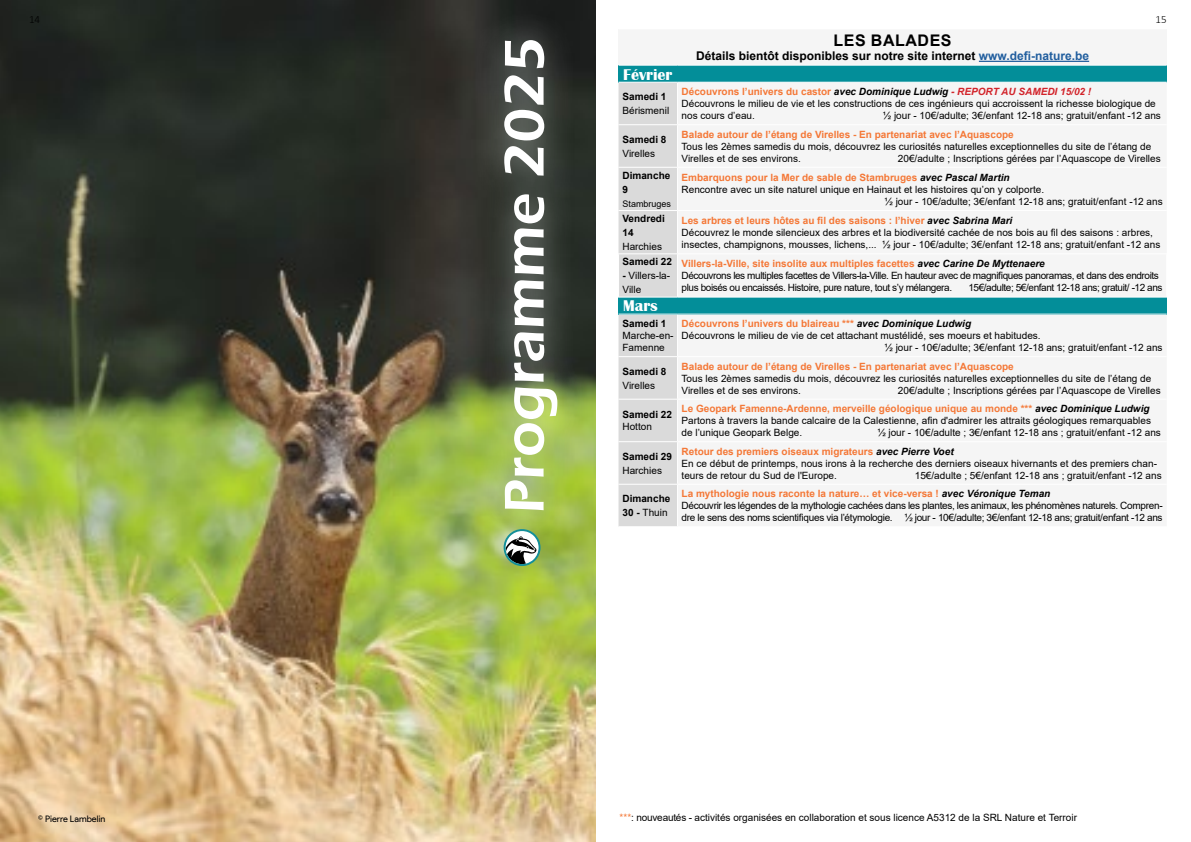
<style>
.page{position:relative;width:1191px;height:842px;background:#fff}
.page>*{position:absolute;margin:0;border:0;box-sizing:border-box;transform-origin:0 0}
.t1{font:600 58px "Eras ITC";color:#fff}
.t2{font:700 16px "Britannic";color:#fff}
.t3{font:700 16px "Arial";letter-spacing:.035em;color:#000}
.t4{font:700 12px "Arial";color:#000}
.t5{font:300 11px "Calibri";color:#000}
.t6{font:10px/12px "Arial";color:#000}
.t7{font:10px/12px "Arial";letter-spacing:-.04em;color:#000}
.t8{font:10px/12px "Arial";letter-spacing:-.03em;color:#000}
.t9{font:700 10px "Arial";color:#f47837}
.t10{font:700 10px/14px "Arial";color:#000}
.t11{font:9px "Product Sans";color:#000}
.t12{font:9px "Arial";color:#000}
.s1{color:#215e9e}
.s2{font-weight:700;color:#f47837}
.s3{font-weight:700;font-style:italic}
.s4{font-weight:700;font-style:italic;color:#d2232a}
.s5{font-style:italic;color:#000}
.s6{font-weight:700}
.s7{font-weight:400}
.s8{color:#f47837}
</style>
<div class="page">
<img style="left:0;top:0;width:595px;height:842px">
<div style="left:471px;top:8px;width:119px;height:535px;background:#fff;opacity:.62"></div>
<svg style="left:503px;top:529px;width:37px;height:37px"></svg>
<div style="left:618px;top:29px;width:548px;height:36px;background:#f5f5f5"></div>
<div style="left:618px;top:65px;width:548px;height:17px;background:#038e99"></div>
<div style="left:618px;top:83px;width:59px;height:443px;background:#dadada"></div>
<div style="left:618px;top:297px;width:548px;height:17px;background:#038e99"></div>
<hr style="left:618px;top:65px;width:59px;height:1px;background:#fff">
<hr style="left:677px;top:65px;width:489px;height:1px;background:#fff">
<hr style="left:618px;top:167px;width:59px;height:1px;background:#fff">
<hr style="left:618px;top:210px;width:59px;height:1px;background:#fff">
<hr style="left:618px;top:253px;width:59px;height:1px;background:#fff">
<hr style="left:618px;top:297px;width:59px;height:1px;background:#fff">
<hr style="left:618px;top:314px;width:59px;height:1px;background:#fff">
<hr style="left:618px;top:356px;width:59px;height:1px;background:#fff">
<hr style="left:618px;top:441px;width:59px;height:1px;background:#fff">
<hr style="left:618px;top:484px;width:59px;height:1px;background:#fff">
<hr style="left:677px;top:297px;width:490px;height:1px;background:#fff">
<hr style="left:618px;top:399px;width:59px;height:1px;background:#fff">
<hr style="left:618px;top:124px;width:59px;height:1px;background:#fff">
<hr style="left:618px;top:254px;width:1px;height:43px;background:#fff">
<hr style="left:979px;top:61px;width:110px;height:1px;background:#215e9e">
<p class="t5" style="left:29px;top:13px;width:13px">14</p>
<p class="t5" style="left:1155px;top:13px;width:13px">15</p>
<h1 class="t1" style="left:491px;top:514px;width:478px;rotate:-90deg">Programme 2025</h1>
<h2 class="t3" style="left:833px;top:29px;width:119px">LES BALADES</h2>
<p class="t4" style="left:696px;top:47px;width:394px">Détails bientôt disponibles sur notre site internet <span class="s1">www.defi-nature.be</span></p>
<h2 class="t2" style="left:623px;top:65px;width:51px">Février</h2>
<p class="t10" style="left:622px;top:90px;width:45px">Samedi 1</p>
<p class="t6" style="left:622px;top:105px;width:48px">Bérismenil</p>
<p class="t6" style="left:681px;top:86px;width:476px"><span class="s2">Découvrons l’univers du castor</span> <span class="s3">avec Dominique Ludwig</span> <span class="s4">- REPORT AU SAMEDI 15/02 !<br></span>Découvrons le milieu de vie et les constructions de ces ingénieurs qui accroissent la richesse biologique de nos cours d’eau.</p>
<p class="t6" style="left:883px;top:110px;width:279px">½ jour - 10€/adulte; 3€/enfant 12-18 ans; gratuit/enfant -12 ans</p>
<p class="t10" style="left:622px;top:132px;width:45px">Samedi 8</p>
<p class="t6" style="left:622px;top:147px;width:34px">Virelles</p>
<p class="t9" style="left:681px;top:127px;width:334px">Balade autour de l’étang de Virelles - En partenariat avec l’Aquascope</p>
<p class="t6" style="left:681px;top:140px;width:471px">Tous les 2èmes samedis du mois, découvrez les curiosités naturelles exceptionnelles du site de l’étang de<br>Virelles et de ses environs.</p>
<p class="t6" style="left:898px;top:152px;width:264px">20€/adulte ; Inscriptions gérées par l’Aquascope de Virelles</p>
<p class="t10" style="left:622px;top:168px;width:49px">Dimanche<br>9</p>
<p class="t12" style="left:622px;top:197px;width:50px">Stambruges</p>
<p class="t9" style="left:681px;top:170px;width:329px">Embarquons pour la Mer de sable de Stambruges <span class="s5">avec Pascal Martin</span></p>
<p class="t6" style="left:681px;top:183px;width:364px">Rencontre avec un site naturel unique en Hainaut et les histoires qu’on y colporte.</p>
<p class="t6" style="left:884px;top:195px;width:279px">½ jour - 10€/adulte; 3€/enfant 12-18 ans; gratuit/enfant -12 ans</p>
<p class="t10" style="left:622px;top:211px;width:44px">Vendredi<br>14</p>
<p class="t6" style="left:622px;top:240px;width:41px">Harchies</p>
<p class="t6" style="left:681px;top:214px;width:480px"><span class="s2">Les arbres et leurs hôtes au fil des saisons : l’hiver</span> <span class="s3">avec Sabrina Mari<br></span>Découvrez le monde silencieux des arbres et la biodiversité cachée de nos bois au fil des saisons : arbres, insectes, champignons, mousses, lichens,... ½ jour - 10€/adulte; 3€/enfant 12-18 ans; gratuit/enfant -12 ans</p>
<p class="t10" style="left:622px;top:255px;width:51px">Samedi 22</p>
<p class="t6" style="left:622px;top:269px;width:49px;line-height:14px"><span class="s6">-</span> Villers-la-<br>Ville</p>
<p class="t7" style="left:681px;top:258px;width:479px"><span class="s2">Villers-la-Ville, site insolite aux multiples facettes</span> <span class="s3">avec Carine De Myttenaere<br></span>Découvrons les multiples facettes de Villers-la-Ville. En hauteur avec de magnifiques panoramas, et dans des endroits plus boisés ou encaissés. Histoire, pure nature, tout s’y mélangera.</p>
<p class="t7" style="left:968px;top:282px;width:196px">15€/adulte; 5€/enfant 12-18 ans; gratuit/ -12 ans</p>
<h2 class="t2" style="left:623px;top:297px;width:36px">Mars</h2>
<p class="t10" style="left:622px;top:317px;width:45px">Samedi 1</p>
<p class="t6" style="left:622px;top:329px;width:53px">Marche-en-<br>Famenne</p>
<p class="t9" style="left:681px;top:316px;width:291px">Découvrons l’univers du blaireau *** <span class="s5">avec Dominique Ludwig</span></p>
<p class="t6" style="left:681px;top:329px;width:361px">Découvrons le milieu de vie de cet attachant mustélidé, ses moeurs et habitudes.</p>
<p class="t6" style="left:884px;top:341px;width:279px">½ jour - 10€/adulte; 3€/enfant 12-18 ans; gratuit/enfant -12 ans</p>
<p class="t10" style="left:622px;top:364px;width:45px">Samedi 8</p>
<p class="t6" style="left:622px;top:379px;width:34px">Virelles</p>
<p class="t9" style="left:681px;top:359px;width:334px">Balade autour de l’étang de Virelles - En partenariat avec l’Aquascope</p>
<p class="t6" style="left:681px;top:372px;width:471px">Tous les 2èmes samedis du mois, découvrez les curiosités naturelles exceptionnelles du site de l’étang de<br>Virelles et de ses environs.</p>
<p class="t6" style="left:898px;top:384px;width:264px">20€/adulte ; Inscriptions gérées par l’Aquascope de Virelles</p>
<p class="t10" style="left:622px;top:408px;width:51px">Samedi 22</p>
<p class="t6" style="left:622px;top:420px;width:31px">Hotton</p>
<p class="t6" style="left:681px;top:402px;width:471px"><span class="s2">Le Geopark Famenne-Ardenne, merveille géologique unique au monde ***</span> <span class="s3">avec Dominique Ludwig<br></span>Partons à travers la bande calcaire de la Calestienne, afin d'admirer les attraits géologiques remarquables de l’unique Geopark Belge.</p>
<p class="t6" style="left:877px;top:426px;width:285px">½ jour - 10€/adulte ; 3€/enfant 12-18 ans ; gratuit/enfant -12 ans</p>
<p class="t10" style="left:622px;top:449px;width:51px">Samedi 29</p>
<p class="t6" style="left:622px;top:464px;width:41px">Harchies</p>
<p class="t6" style="left:681px;top:446px;width:477px"><span class="s2">Retour des premiers oiseaux migrateurs</span> <span class="s3">avec Pierre Voet<br></span>En ce début de printemps, nous irons à la recherche des derniers oiseaux hivernants et des premiers chan&shy;teurs de retour du Sud de l'Europe.</p>
<p class="t6" style="left:915px;top:470px;width:248px">15€/adulte ; 5€/enfant 12-18 ans ; gratuit/enfant -12 ans</p>
<p class="t10" style="left:622px;top:492px;width:49px">Dimanche<br>30 - <span class="s7">Thuin</span></p>
<p class="t8" style="left:681px;top:487px;width:482px"><span class="s2">La mythologie nous raconte la nature… et vice-versa !</span> <span class="s3">avec Véronique Teman<br></span>Découvrir les légendes de la mythologie cachées dans les plantes, les animaux, les phénomènes naturels. Compren&shy;dre le sens des noms scientifiques via l’étymologie. ½ jour - 10€/adulte; 3€/enfant 12-18 ans; gratuit/enfant -12 ans</p>
<p class="t11" style="left:38px;top:813px;width:69px">© Pierre Lambelin</p>
<p class="t6" style="left:619px;top:811px;width:459px"><span class="s8">***</span>: nouveautés - activités organisées en collaboration et sous licence A5312 de la SRL Nature et Terroir</p>
</div>
